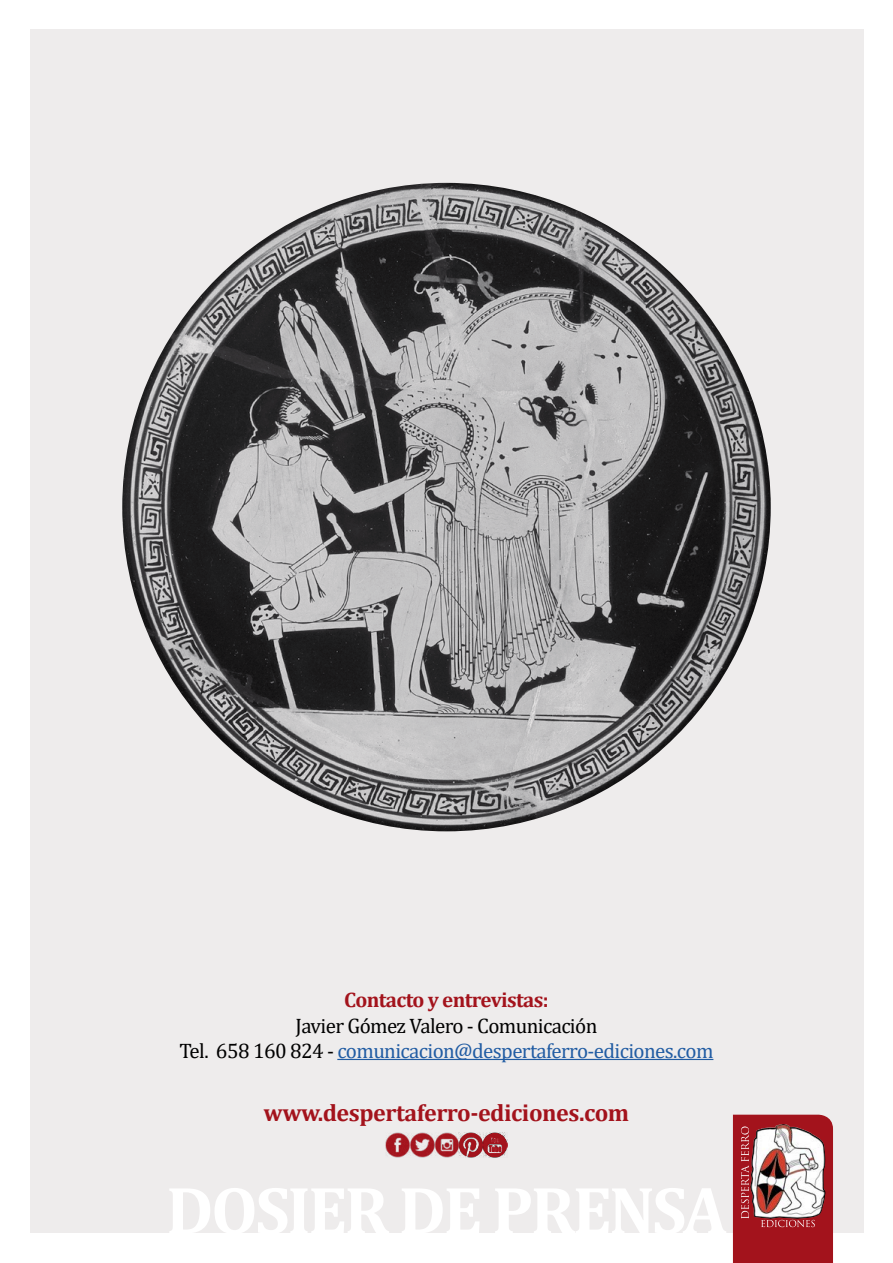
<style>
.page{position:relative;width:893px;height:1263px;background:#fff}
.page>*{position:absolute;margin:0;border:0;box-sizing:border-box;transform-origin:0 0}
.t1{font:700 24px "Cambria";letter-spacing:-.02em;color:#a3131c}
.t2{font:21px/25.5px "Cambria";letter-spacing:-.03em;color:#000;text-align:center}
.t3{font:700 21px "Cambria";letter-spacing:-.03em;color:#a3131c}
.s1{color:#215ca3}
</style>
<div class="page">
<div style="left:30px;top:30px;width:833px;height:1203px;background:#eeecec"></div>
<svg style="left:733px;top:1115px;width:100px;height:148px;background:#b25c60"></svg>
<hr style="left:337px;top:1059px;width:376px;height:1px;background:#215ca3">
<img style="left:483px;top:1133px;width:25px;height:25px">
<img style="left:385px;top:1133px;width:98px;height:25px">
<img style="left:122px;top:183px;width:649px;height:648px;border-radius:324px">
<p class="t3" style="left:344px;top:985px;width:206px">Contacto y entrevistas:</p>
<p class="t2" style="left:180px;top:1013px;width:535px">Javier Gómez Valero - Comunicación<br>Tel. 658 160 824 - <span class="s1">comunicacion@despertaferro-ediciones.com</span></p>
<p class="t1" style="left:264px;top:1096px;width:367px">www.despertaferro-ediciones.com</p>
</div>
